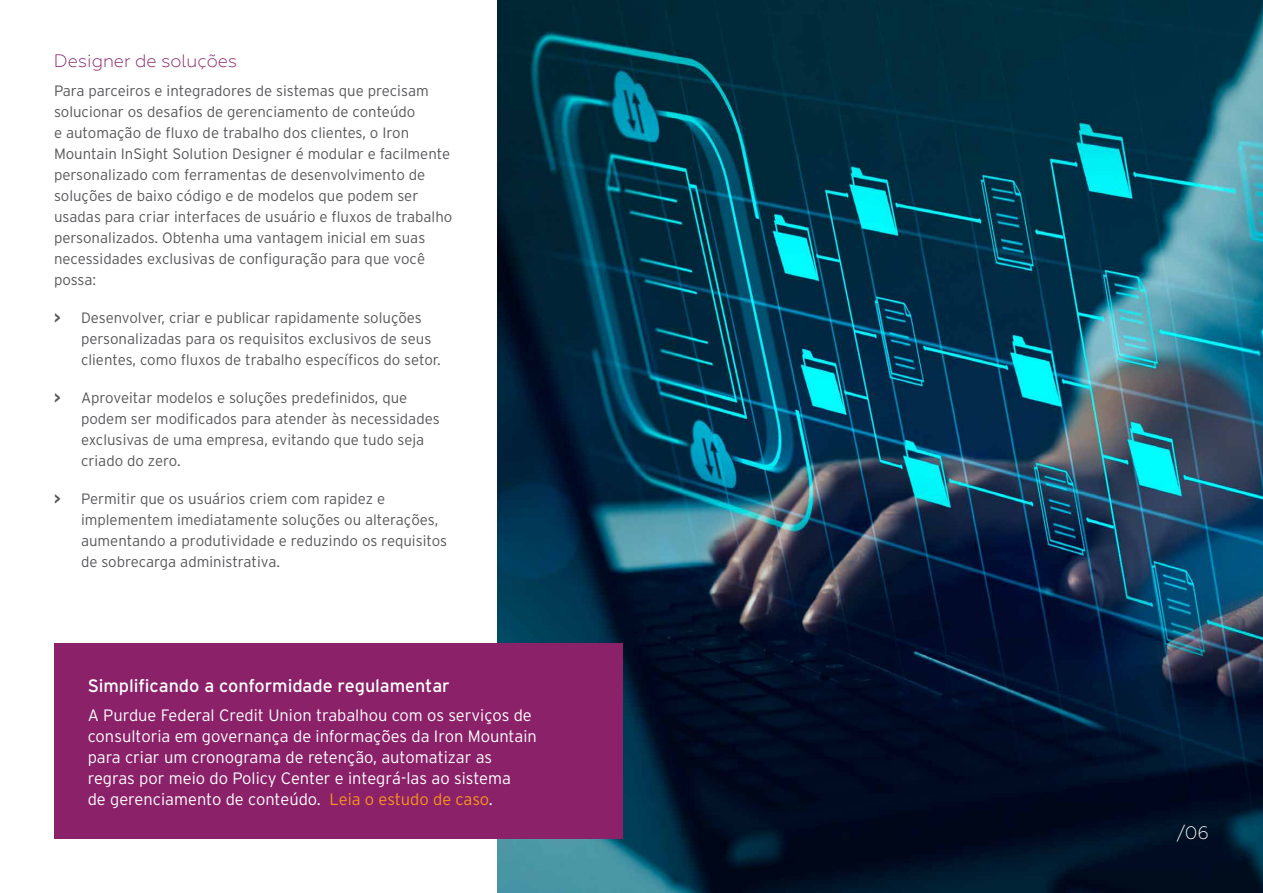
<style>
.page{position:relative;width:1263px;height:893px;background:#fff}
.page>*{position:absolute;margin:0;border:0;box-sizing:border-box;transform-origin:0 0}
.t1{font:18px "Interstate";letter-spacing:-.005em;color:#fff}
.t2{font:300 18px "Geometria";color:#8b2169}
.t3{font:300 18px "Geometria";color:#fff}
.t4{font:300 16.5px/21px "Interstate";color:#fff}
.t5{font:300 15px/21px "Interstate";color:#58585b}
.s1{font-weight:700}
.s2{color:#f7941d}
</style>
<div class="page">
<img style="left:497px;top:0;width:766px;height:893px">
<div style="left:54px;top:643px;width:569px;height:196px;background:#8b2169"></div>
<p class="t2" style="left:54px;top:50px;width:185px">Designer de soluções</p>
<p class="t5" style="left:54px;top:80px;width:400px">Para parceiros e integradores de sistemas que precisam solucionar os desafios de gerenciamento de conteúdo<br>e automação de fluxo de trabalho dos clientes, o Iron Mountain InSight Solution Designer é modular e facilmente personalizado com ferramentas de desenvolvimento de soluções de baixo código e de modelos que podem ser usadas para criar interfaces de usuário e fluxos de trabalho personalizados. Obtenha uma vantagem inicial em suas necessidades exclusivas de configuração para que você possa:</p>
<p class="t5" style="left:81px;top:307px;width:361px;text-indent:-27px"><span class="s1">&gt;</span> Desenvolver, criar e publicar rapidamente soluções personalizadas para os requisitos exclusivos de seus clientes, como fluxos de trabalho específicos do setor.</p>
<p class="t5" style="left:81px;top:387px;width:360px;text-indent:-27px"><span class="s1">&gt;</span> Aproveitar modelos e soluções predefinidos, que podem ser modificados para atender às necessidades exclusivas de uma empresa, evitando que tudo seja criado do zero.</p>
<p class="t5" style="left:81px;top:488px;width:368px;text-indent:-27px"><span class="s1">&gt;</span> Permitir que os usuários criem com rapidez e implementem imediatamente soluções ou alterações, aumentando a produtividade e reduzindo os requisitos de sobrecarga administrativa.</p>
<p class="t1" style="left:88px;top:674px;width:363px">Simplificando a conformidade regulamentar</p>
<p class="t4" style="left:88px;top:705px;width:451px">A Purdue Federal Credit Union trabalhou com os serviços de consultoria em governança de informações da Iron Mountain para criar um cronograma de retenção, automatizar as regras por meio do Policy Center e integrá-las ao sistema<br>de gerenciamento de conteúdo. <span class="s2">Leia o estudo de caso</span>.</p>
<p class="t3" style="left:1176px;top:822px;width:34px">/06</p>
</div>
